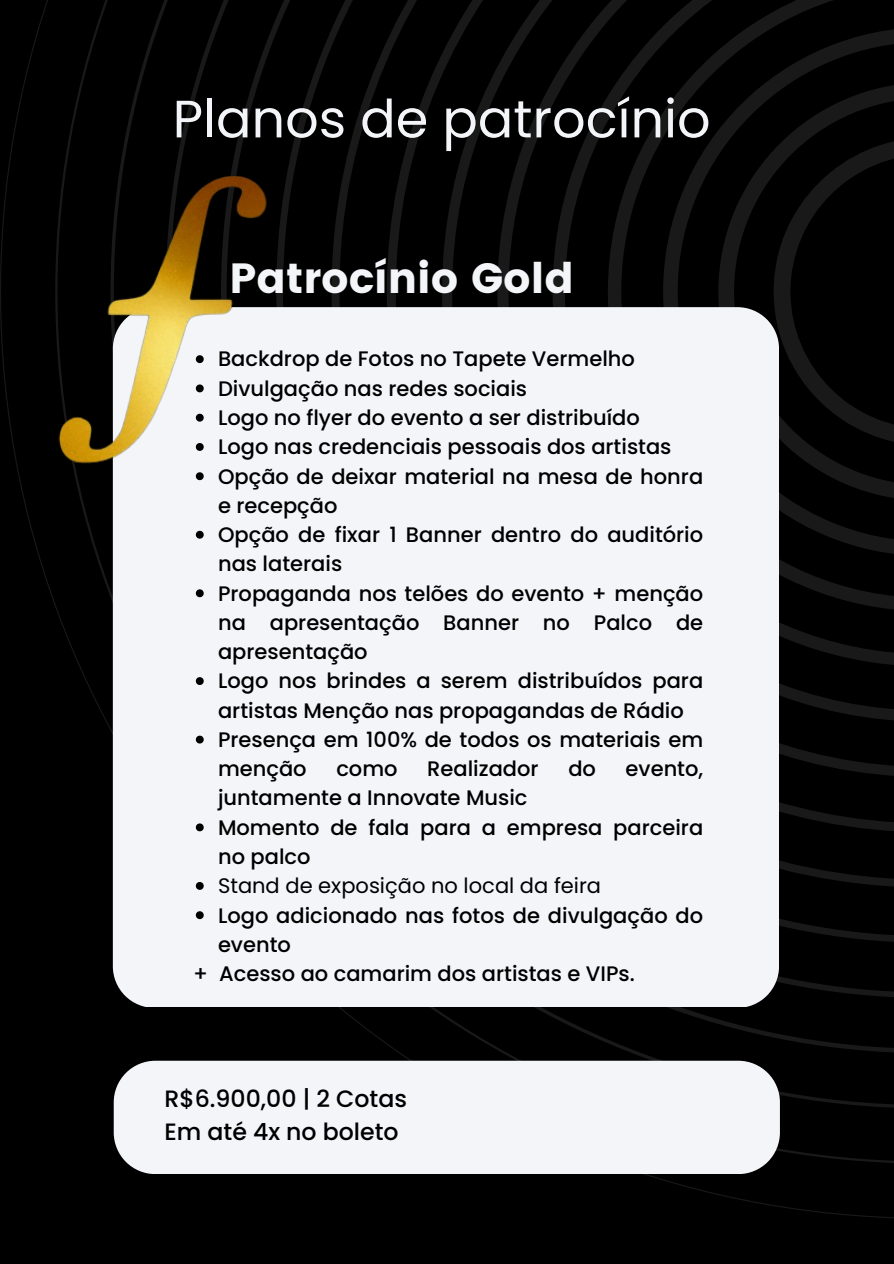
<style>
.page{position:relative;width:894px;height:1264px;background:#fff}
.page>*{position:absolute;margin:0;border:0;box-sizing:border-box;transform-origin:0 0}
.t1{font:52.5px "Poppins";color:#f3f5f9}
.t2{font:42.15px "Poppins";color:#f3f5f9}
.t3{font:500 23.7px/32.4px "Poppins";color:#000}
.t4{font:500 21px/29.2px "Poppins";color:#000}
.t5{font:21px "Poppins";color:#000}
</style>
<div class="page">
<div style="left:0;top:0;width:893px;height:1263px;background:#000"></div>
<svg style="left:331px;top:0;width:562px;height:887px"></svg>
<svg style="left:386px;top:0;width:507px;height:832px"></svg>
<svg style="left:442px;top:0;width:451px;height:777px"></svg>
<svg style="left:497px;top:0;width:396px;height:721px"></svg>
<svg style="left:552px;top:0;width:341px;height:666px"></svg>
<svg style="left:607px;top:0;width:286px;height:611px"></svg>
<svg style="left:663px;top:27px;width:230px;height:529px"></svg>
<svg style="left:718px;top:82px;width:175px;height:419px"></svg>
<svg style="left:773px;top:138px;width:120px;height:307px"></svg>
<div style="left:114px;top:1060px;width:665px;height:114px;background:#f3f5f9"></div>
<div style="left:113px;top:307px;width:665px;height:699px;background:#f3f5f9"></div>
<svg style="left:196px;top:531px;width:8px;height:7px"></svg>
<svg style="left:196px;top:589px;width:8px;height:8px"></svg>
<svg style="left:196px;top:677px;width:8px;height:8px"></svg>
<svg style="left:196px;top:735px;width:8px;height:8px"></svg>
<svg style="left:196px;top:823px;width:8px;height:8px"></svg>
<svg style="left:196px;top:882px;width:8px;height:7px"></svg>
<svg style="left:196px;top:911px;width:8px;height:8px"></svg>
<img style="left:55px;top:152px;width:231px;height:333px">
<p class="t1" style="left:173px;top:82px;width:539px">Planos de patrocínio</p>
<p class="t2" style="left:229px;top:254px;width:345px">Patrocínio Gold</p>
<p class="t4" style="left:218px;top:344px;width:418px">Backdrop de Fotos no Tapete Vermelho</p>
<h1 class="t4" style="left:218px;top:374px;width:310px">Divulgação nas redes sociais</h1>
<p class="t4" style="left:218px;top:403px;width:423px">Logo no flyer do evento a ser distribuído</p>
<h2 class="t4" style="left:218px;top:432px;width:455px">Logo nas credenciais pessoais dos artistas</h2>
<p class="t4" style="left:218px;top:461px;width:486px">Opção de deixar material na mesa de honra e recepção</p>
<p class="t4" style="left:218px;top:520px;width:486px">Opção de fixar 1 Banner dentro do auditório nas laterais</p>
<p class="t4" style="left:218px;top:578px;width:486px;text-align:justify">Propaganda nos telões do evento + menção na apresentação Banner no Palco de apresentação</p>
<p class="t4" style="left:218px;top:666px;width:486px">Logo nos brindes a serem distribuídos para artistas Menção nas propagandas de Rádio</p>
<p class="t4" style="left:218px;top:725px;width:486px">Presença em 100% de todos os materiais em menção</p>
<p class="t4" style="left:336px;top:754px;width:63px">como</p>
<p class="t4" style="left:427px;top:754px;width:113px">Realizador</p>
<p class="t4" style="left:568px;top:754px;width:29px">do</p>
<p class="t4" style="left:625px;top:754px;width:79px">evento,</p>
<p class="t4" style="left:218px;top:783px;width:311px">juntamente a Innovate Music</p>
<p class="t4" style="left:218px;top:812px;width:486px">Momento de fala para a empresa parceira no palco</p>
<p class="t5" style="left:218px;top:871px;width:384px">Stand de exposição no local da feira</p>
<p class="t4" style="left:218px;top:900px;width:486px">Logo adicionado nas fotos de divulgação do evento</p>
<p class="t4" style="left:193px;top:959px;width:443px">+ Acesso ao camarim dos artistas e VIPs.</p>
<h4 class="t3" style="left:164px;top:1082px;width:244px">R$6.900,00 | 2 Cotas<br>Em até 4x no boleto</h4>
</div>
